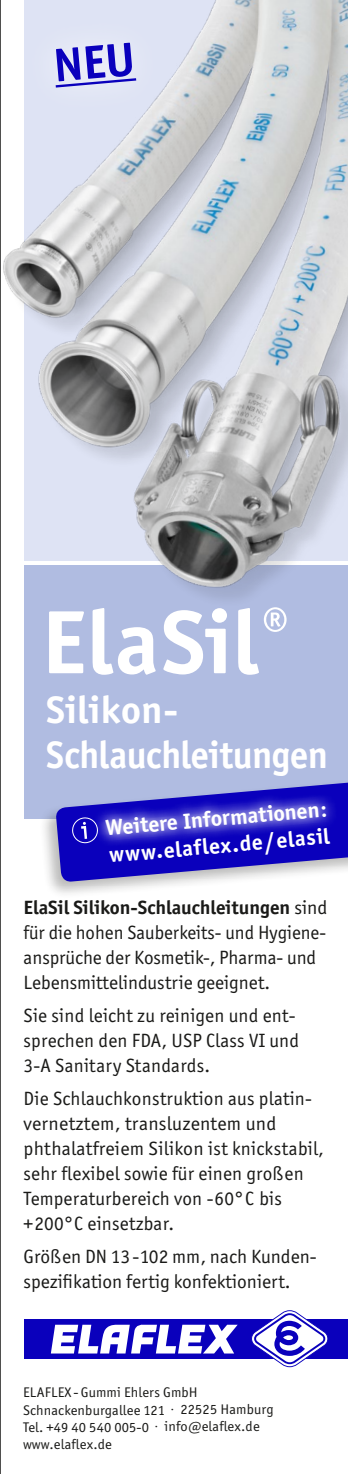
<style>
.page{position:relative;width:348px;height:1474px;background:#fff}
.page>*{position:absolute;margin:0;border:0;box-sizing:border-box;transform-origin:0 0}
.t1{font:700 90.12px "Officina Sans ITC Std";letter-spacing:.005em;color:#fff}
.t2{font:700 38.5px/45.5px "Officina Sans ITC Std";letter-spacing:-.01em;color:#fff}
.t3{font:700 21.88px "Officina Sans ITC Std";color:#fff}
.t4{font:19.25px/24.8px "Officina Sans ITC Std";letter-spacing:.01em;color:#1a1a18}
.t5{font:14px "Officina Sans ITC Std";letter-spacing:.01em;color:#1a1a18}
.s1{font-weight:500}
.s2{font-weight:700}
</style>
<div class="page">
<div style="left:25px;top:566px;width:322px;height:253px;background:#b0bce1"></div>
<img style="left:3px;top:0;width:344px;height:649px">
<div style="left:25px;top:1318px;width:322px;height:40px;background:#0a00bc"></div>
<svg style="left:251px;top:1310px;width:77px;height:57px"></svg>
<svg style="left:51px;top:1324px;width:186px;height:29px"></svg>
<div style="left:39px;top:775px;width:308px;height:124px;background:#1a1a18;opacity:.3"></div>
<svg style="left:55px;top:778px;width:292px;height:104px;fill:#0a00bc"></svg>
<svg style="left:71px;top:787px;width:269px;height:62px;background:#3f3ac9"></svg>
<hr style="left:0;top:0;width:1px;height:1473px;background:#1a1a18">
<svg style="left:19px;top:7px;width:150px;height:117px;background:#dfe3f3"></svg>
<p class="t1" style="left:41px;top:586px;width:248px">ElaSil<sup>®</sup></p>
<p class="t2" style="left:46px;top:686px;width:283px">Silikon-<br>Schlauchleitungen</p>
<p class="t3" style="left:104px;top:814px;width:224px;rotate:-5deg">Weitere Informationen<span class="s1">:</span></p>
<p class="t3" style="left:108px;top:841px;width:222px;rotate:-5deg">www.elaflex.de/elasil</p>
<p class="t4" style="left:24px;top:895px;width:305px"><span class="s2">ElaSil Silikon-Schlauchleitungen</span> sind für die hohen Sauberkeits- und Hygiene&shy;ansprüche der Kosmetik-, Pharma- und Lebensmittelindustrie geeignet.</p>
<p class="t4" style="left:24px;top:1003px;width:276px">Sie sind leicht zu reinigen und ent&shy;sprechen den FDA, USP Class VI und<br>3-A Sanitary Standards.</p>
<p class="t4" style="left:24px;top:1086px;width:301px">Die Schlauchkonstruktion aus platin&shy;vernetztem, transluzentem und phthalatfreiem Silikon ist knickstabil, sehr flexibel sowie für einen großen Temperaturbereich von -60°C bis +200°C einsetzbar.</p>
<p class="t4" style="left:24px;top:1244px;width:294px">Größen DN 13-102 mm, nach Kunden&shy;spezifikation fertig konfektioniert.</p>
<p class="t5" style="left:23px;top:1384px;width:176px">ELAFLEX - Gummi Ehlers GmbH</p>
<p class="t5" style="left:23px;top:1401px;width:252px">Schnackenburgallee 121 · 22525 Hamburg</p>
<p class="t5" style="left:23px;top:1419px;width:238px">Tel. +49 40 540 005-0 · info@elaflex.de</p>
<p class="t5" style="left:23px;top:1435px;width:90px">www.elaflex.de</p>
</div>
